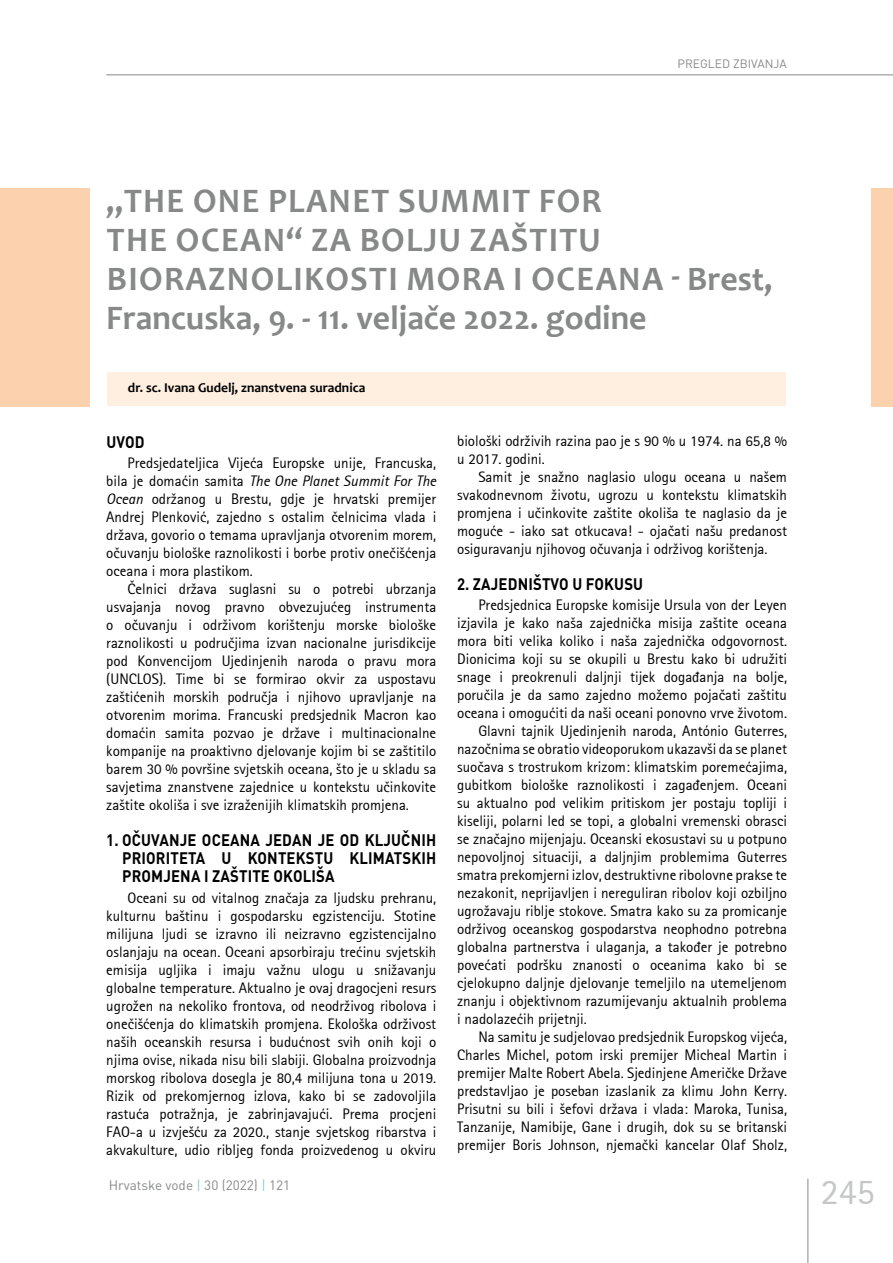
<style>
.page{position:relative;width:893px;height:1263px;background:#fff}
.page>*{position:absolute;margin:0;border:0;box-sizing:border-box;transform-origin:0 0}
.t1{font:36px "Agfa Rotis Sans Serif";color:#c5c7c7}
.t2{font:700 34.5px/39px "Candara";letter-spacing:.04em;color:#878988}
.t3{font:700 16.5px/18px "DIN Pro";letter-spacing:.01em;color:#000;text-align:justify;scale:.9 1}
.t4{font:15px/18px "Agfa Rotis Sans Serif";color:#000;text-align:justify}
.t5{font:700 13.5px "Candara";color:#000}
.t6{font:13.5px "DIN Pro";color:#878988}
.t7{font:12px "DIN Pro";color:#878988}
.s1{font-style:italic}
.s2{color:#8ac8d1}
</style>
<div class="page">
<hr style="left:808px;top:1179px;width:1px;height:84px;background:#878988">
<hr style="left:106px;top:75px;width:787px;height:1px;background:#878988">
<div style="left:0;top:188px;width:90px;height:218px;background:#fcd1ad"></div>
<div style="left:107px;top:372px;width:679px;height:34px;background:#feefe1"></div>
<div style="left:872px;top:188px;width:21px;height:218px;background:#fcd1ad"></div>
<p class="t7" style="left:677px;top:55px;width:111px">PREGLED ZBIVANJA</p>
<h2 class="t2" style="left:106px;top:181px;width:668px">„THE ONE PLANET SUMMIT FOR<br>THE OCEAN“ ZA BOLJU ZAŠTITU BIORAZNOLIKOSTI MORA I OCEANA - Brest, Francuska, 9. - 11. veljače 2022. godine</h2>
<p class="t5" style="left:128px;top:379px;width:239px">dr. sc. Ivana Gudelj, znanstvena suradnica</p>
<p class="t3" style="left:106px;top:433px;width:44px">UVOD</p>
<p class="t4" style="left:106px;top:454px;width:331px;text-indent:21px">Predsjedateljica Vijeća Europske unije, Francuska, bila je domaćin samita <span class="s1">The One Planet Summit For The Ocean</span> održanog u Brestu, gdje je hrvatski premijer Andrej Plenković, zajedno s ostalim čelnicima vlada i država, govorio o temama upravljanja otvorenim morem, očuvanju biološke raznolikosti i borbe protiv onečišćenja oceana i mora plastikom.</p>
<p class="t4" style="left:106px;top:580px;width:331px;text-indent:21px">Čelnici država suglasni su o potrebi ubrzanja usvajanja novog pravno obvezujućeg instrumenta o očuvanju i održivom korištenju morske biološke raznolikosti u područjima izvan nacionalne jurisdikcije pod Konvencijom Ujedinjenih naroda o pravu mora (UNCLOS). Time bi se formirao okvir za uspostavu zaštićenih morskih područja i njihovo upravljanje na otvorenim morima. Francuski predsjednik Macron kao domaćin samita pozvao je države i multinacionalne kompanije na proaktivno djelovanje kojim bi se zaštitilo barem 30 % površine svjetskih oceana, što je u skladu sa savjetima znanstvene zajednice u kontekstu učinkovite zaštite okoliša i sve izraženijih klimatskih promjena.</p>
<p class="t3" style="left:122px;top:831px;width:350px;text-indent:-16px">1. OČUVANJE OCEANA JEDAN JE OD KLJUČNIH PRIORITETA U KONTEKSTU KLIMATSKIH PROMJENA I ZAŠTITE OKOLIŠA</p>
<p class="t4" style="left:106px;top:888px;width:331px;text-indent:21px">Oceani su od vitalnog značaja za ljudsku prehranu, kulturnu baštinu i gospodarsku egzistenciju. Stotine milijuna ljudi se izravno ili neizravno egzistencijalno oslanjaju na ocean. Oceani apsorbiraju trećinu svjetskih emisija ugljika i imaju važnu ulogu u snižavanju globalne temperature. Aktualno je ovaj dragocjeni resurs ugrožen na nekoliko frontova, od neodrživog ribolova i onečišćenja do klimatskih promjena. Ekološka održivost naših oceanskih resursa i budućnost svih onih koji o njima ovise, nikada nisu bili slabiji. Globalna proizvodnja morskog ribolova dosegla je 80,4 milijuna tona u 2019.<br>Rizik od prekomjernog izlova, kako bi se zadovoljila rastuća potražnja, je zabrinjavajući. Prema procjeni FAO-a u izvješću za 2020., stanje svjetskog ribarstva i akvakulture, udio ribljeg fonda proizvedenog u okviru</p>
<p class="t4" style="left:457px;top:432px;width:331px">biološki održivih razina pao je s 90 % u 1974. na 65,8 % u 2017. godini.</p>
<p class="t4" style="left:457px;top:468px;width:331px;text-indent:21px">Samit je snažno naglasio ulogu oceana u našem svakodnevnom životu, ugrozu u kontekstu klimatskih promjena i učinkovite zaštite okoliša te naglasio da je moguće - iako sat otkucava! - ojačati našu predanost osiguravanju njihovog očuvanja i održivog korištenja.</p>
<p class="t3" style="left:457px;top:574px;width:208px">2. ZAJEDNIŠTVO U FOKUSU</p>
<p class="t4" style="left:478px;top:596px;width:310px">Predsjednica Europske komisije Ursula von der Leyen</p>
<p class="t4" style="left:457px;top:614px;width:331px">izjavila je kako naša zajednička misija zaštite oceana</p>
<p class="t4" style="left:457px;top:632px;width:331px">mora biti velika koliko i naša zajednička odgovornost.</p>
<p class="t4" style="left:457px;top:650px;width:331px">Dionicima koji su se okupili u Brestu kako bi udružiti</p>
<p class="t4" style="left:457px;top:668px;width:331px">snage i preokrenuli daljnji tijek događanja na bolje,</p>
<p class="t4" style="left:457px;top:686px;width:331px">poručila je da samo zajedno možemo pojačati zaštitu</p>
<p class="t4" style="left:457px;top:704px;width:331px">oceana i omogućiti da naši oceani ponovno vrve životom.</p>
<p class="t4" style="left:478px;top:722px;width:310px">Glavni tajnik Ujedinjenih naroda, António Guterres,</p>
<p class="t4" style="left:457px;top:740px;width:331px">nazočnima se obratio videoporukom ukazavši da se planet</p>
<p class="t4" style="left:457px;top:758px;width:331px">suočava s trostrukom krizom: klimatskim poremećajima,</p>
<p class="t4" style="left:457px;top:776px;width:331px">gubitkom biološke raznolikosti i zagađenjem. Oceani</p>
<p class="t4" style="left:457px;top:794px;width:331px">su aktualno pod velikim pritiskom jer postaju topliji i</p>
<p class="t4" style="left:457px;top:812px;width:331px">kiseliji, polarni led se topi, a globalni vremenski obrasci</p>
<p class="t4" style="left:457px;top:830px;width:331px">se značajno mijenjaju. Oceanski ekosustavi su u potpuno</p>
<p class="t4" style="left:457px;top:848px;width:331px">nepovoljnoj situaciji, a daljnjim problemima Guterres</p>
<p class="t4" style="left:457px;top:866px;width:331px">smatra prekomjerni izlov, destruktivne ribolovne prakse te</p>
<p class="t4" style="left:457px;top:884px;width:331px">nezakonit, neprijavljen i nereguliran ribolov koji ozbiljno</p>
<p class="t4" style="left:457px;top:902px;width:331px">ugrožavaju riblje stokove. Smatra kako su za promicanje</p>
<p class="t4" style="left:457px;top:920px;width:331px">održivog oceanskog gospodarstva neophodno potrebna</p>
<p class="t4" style="left:457px;top:938px;width:331px">globalna partnerstva i ulaganja, a također je potrebno</p>
<p class="t4" style="left:457px;top:956px;width:331px">povećati podršku znanosti o oceanima kako bi se</p>
<p class="t4" style="left:457px;top:974px;width:331px">cjelokupno daljnje djelovanje temeljilo na utemeljenom</p>
<p class="t4" style="left:457px;top:992px;width:331px">znanju i objektivnom razumijevanju aktualnih problema</p>
<p class="t4" style="left:457px;top:1010px;width:131px">i nadolazećih prijetnji.</p>
<p class="t4" style="left:478px;top:1028px;width:310px">Na samitu je sudjelovao predsjednik Europskog vijeća,</p>
<p class="t4" style="left:457px;top:1046px;width:331px">Charles Michel, potom irski premijer Micheal Martin i</p>
<p class="t4" style="left:457px;top:1064px;width:331px">premijer Malte Robert Abela. Sjedinjene Američke Države</p>
<p class="t4" style="left:457px;top:1082px;width:331px">predstavljao je poseban izaslanik za klimu John Kerry.</p>
<p class="t4" style="left:457px;top:1100px;width:331px">Prisutni su bili i šefovi država i vlada: Maroka, Tunisa,</p>
<p class="t4" style="left:457px;top:1118px;width:331px">Tanzanije, Namibije, Gane i drugih, dok su se britanski</p>
<p class="t4" style="left:457px;top:1136px;width:331px">premijer Boris Johnson, njemački kancelar Olaf Sholz,</p>
<p class="t6" style="left:109px;top:1176px;width:183px">Hrvatske vode <span class="s2">|</span> 30 (2022) <span class="s2">|</span> 121</p>
<h1 class="t1" style="left:821px;top:1170px;width:55px">245</h1>
</div>
